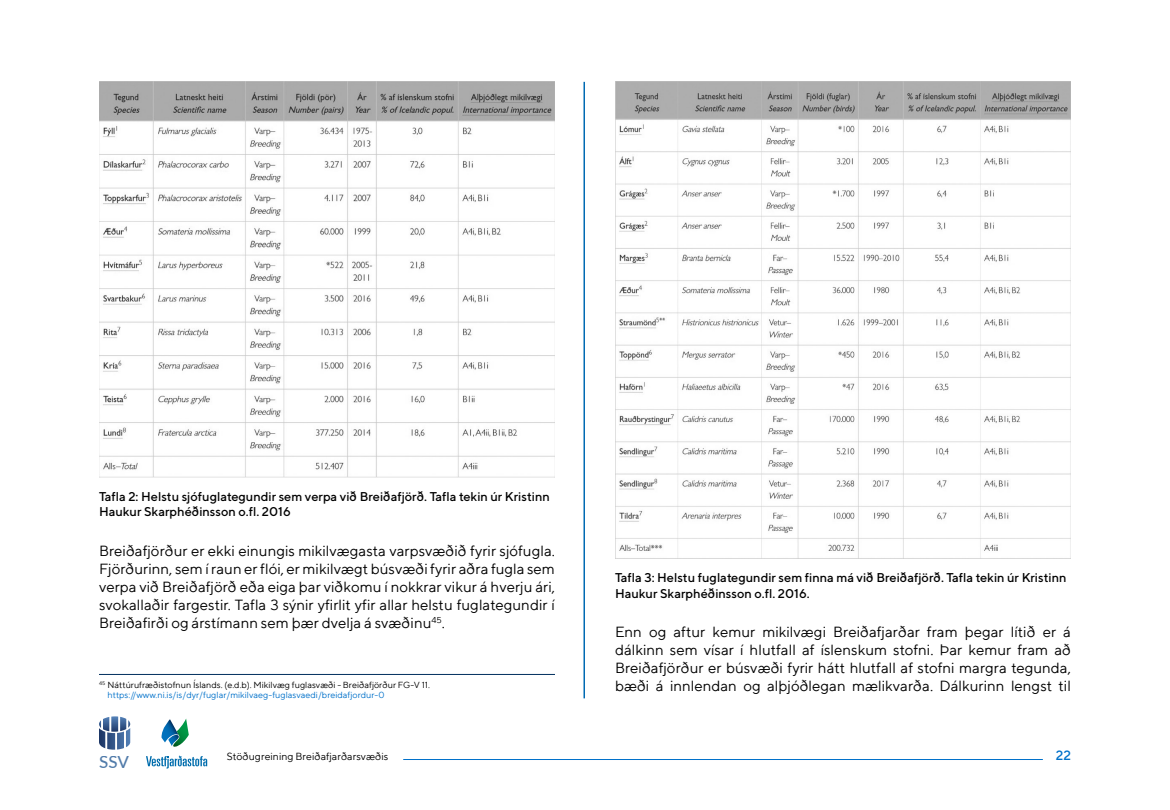
<style>
.page{position:relative;width:1170px;height:810px;background:#fff}
.page>*{position:absolute;margin:0;border:0;box-sizing:border-box;transform-origin:0 0}
.t1{font:500 16.95px "Lato";color:#527caa}
.t2{font:15px/18px "TT Norms";color:#000;text-align:justify}
.t3{font:500 13.5px "TT Norms";color:#0071ca}
.t4{font:500 12.75px/15.3px "TT Norms";color:#000}
.t5{font:10.5px "TT Norms";color:#000}
.t6{font:9px/10.8px "TT Norms";color:#000}
.s1{color:#0071ca}
</style>
<div class="page">
<hr style="left:584px;top:82px;width:1px;height:616px;background:#006ab3">
<img style="left:99px;top:82px;width:456px;height:395px">
<img style="left:615px;top:82px;width:456px;height:477px">
<hr style="left:99px;top:674px;width:456px;height:1px;background:#002e5e">
<svg style="left:146px;top:756px;width:61px;height:13px"></svg>
<svg style="left:161px;top:719px;width:28px;height:28px"></svg>
<hr style="left:403px;top:759px;width:640px;height:1px;background:#0071ca">
<svg style="left:99px;top:716px;width:31px;height:34px"></svg>
<p class="t4" style="left:99px;top:489px;width:452px">Tafla 2: Helstu sjófuglategundir sem verpa við Breiðafjörð. Tafla tekin úr Kristinn<br>Haukur Skarphéðinsson o.fl. 2016</p>
<p class="t2" style="left:99px;top:541px;width:458px">Breiðafjörður er ekki einungis mikilvægasta varpsvæðið fyrir sjófugla.<br>Fjörðurinn, sem í raun er flói, er mikilvægt búsvæði fyrir aðra fugla sem verpa við Breiðafjörð eða eiga þar viðkomu í nokkrar vikur á hverju ári, svokallaðir fargestir. Tafla 3 sýnir yfirlit yfir allar helstu fuglategundir í Breiðafirði og árstímann sem þær dvelja á svæðinu<sup>45</sup>.</p>
<p class="t6" style="left:108px;top:679px;width:324px;text-indent:-9px"><sup>45</sup> Náttúrufræðistofnun Íslands. (e.d.b). Mikilvæg fuglasvæði - Breiðafjörður FG-V 11. <span class="s1">https://www.ni.is/is/dyr/fuglar/mikilvaeg-fuglasvaedi/breidafjordur-0</span></p>
<p class="t4" style="left:615px;top:570px;width:453px">Tafla 3: Helstu fuglategundir sem finna má við Breiðafjörð. Tafla tekin úr Kristinn<br>Haukur Skarphéðinsson o.fl. 2016.</p>
<p class="t2" style="left:615px;top:622px;width:458px">Enn og aftur kemur mikilvægi Breiðafjarðar fram þegar lítið er á dálkinn sem vísar í hlutfall af íslenskum stofni. Þar kemur fram að Breiðafjörður er búsvæði fyrir hátt hlutfall af stofni margra tegunda, bæði á innlendan og alþjóðlegan mælikvarða. Dálkurinn lengst til</p>
<p class="t1" style="left:99px;top:750px;width:32px">SSV</p>
<p class="t5" style="left:227px;top:750px;width:163px">Stöðugreining Breiðafjarðarsvæðis</p>
<p class="t3" style="left:1056px;top:747px;width:17px">22</p>
</div>
